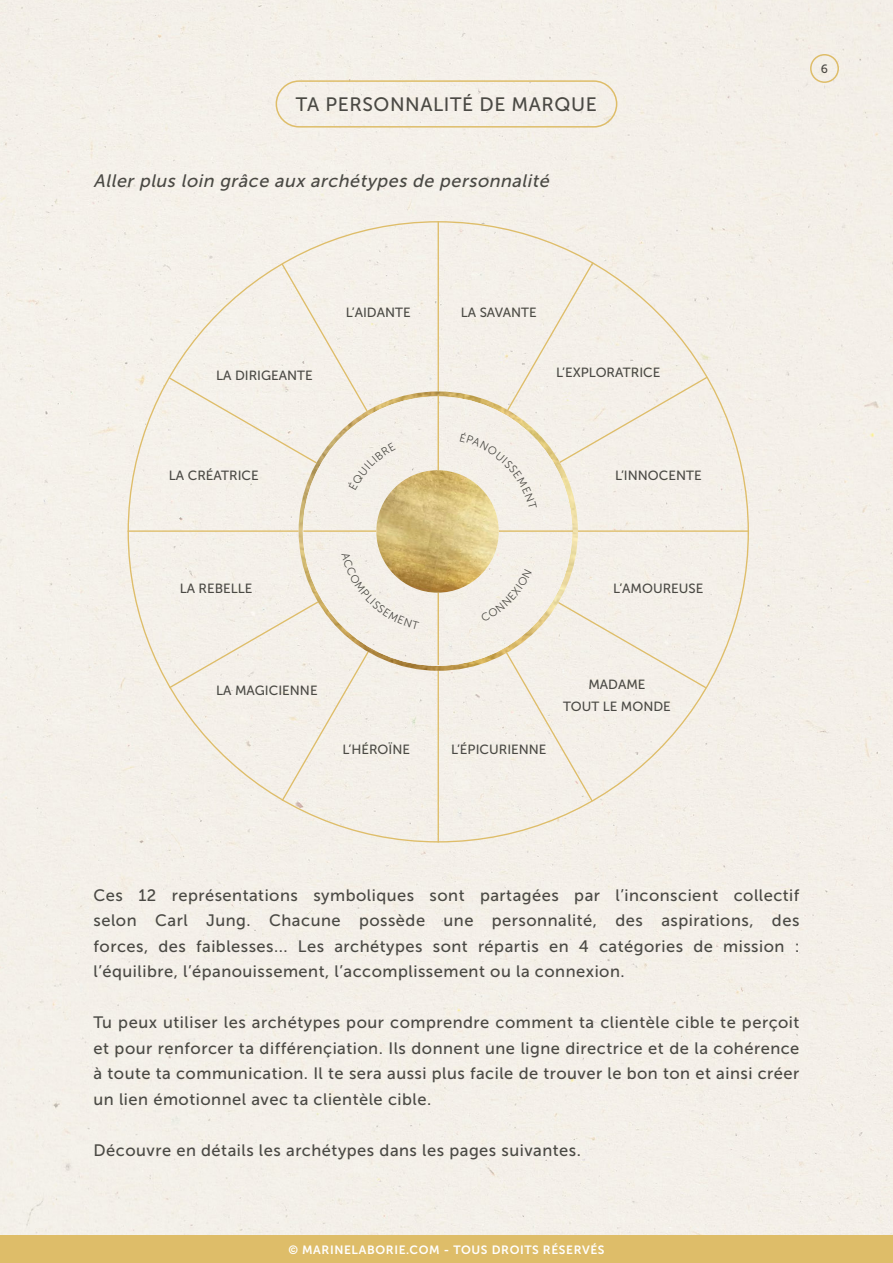
<style>
.page{position:relative;width:893px;height:1263px;background:#fff}
.page>*{position:absolute;margin:0;border:0;box-sizing:border-box;transform-origin:0 0}
.t1{font:19.35px "Museo Sans 500";letter-spacing:.03em;color:#4a4944}
.t2{font:italic 18px "Museo Sans 500";color:#4a4944}
.t3{font:16.5px/25.5px "Museo Sans 500";letter-spacing:.03em;color:#4a4944;text-align:justify}
.t4{font:13.35px "Museo Sans 500";color:#4a4944}
.t5{font:13.35px "Museo Sans 500";color:#4b4a44}
.t6{font:12px "Museo Sans 700";letter-spacing:.05em;color:#fff}
.t7{font:12px "Museo Sans 500";color:#4a4944}
</style>
<div class="page">
<div style="left:0;top:0;width:893px;height:1235px;background:#f4f0e9"></div>
<div style="left:0;top:1235px;width:893px;height:28px;background:#debd69"></div>
<div style="left:276px;top:80px;width:341px;height:48px;border:2px solid #debd69;border-radius:23px"></div>
<hr style="left:128px;top:530px;width:621px;height:2px;background:#debd69">
<hr style="left:438px;top:221px;width:1px;height:621px;background:#debd69">
<div style="left:280px;top:262px;width:314px;height:541px;background:#f4f0e9"></div>
<div style="left:167px;top:376px;width:541px;height:314px;background:#f4f0e9"></div>
<img style="left:299px;top:391px;width:279px;height:280px">
<div style="left:303px;top:396px;width:269px;height:270px;background:#f4efe9;border-radius:135px"></div>
<hr style="left:438px;top:396px;width:1px;height:269px;background:#debd69">
<hr style="left:303px;top:530px;width:270px;height:2px;background:#debd69">
<img style="left:376px;top:470px;width:123px;height:123px">
<div style="left:810px;top:54px;width:29px;height:29px;border:2px solid #debd69;border-radius:14px"></div>
<div style="left:347px;top:442px;width:49px;height:48px;background:#f4f0e9"></div>
<svg style="left:460px;top:431px;width:77px;height:78px"></svg>
<svg style="left:341px;top:552px;width:78px;height:77px"></svg>
<div style="left:481px;top:569px;width:51px;height:53px;background:#f4efe9"></div>
<p class="t1" style="left:296px;top:94px;width:303px">TA PERSONNALITÉ DE MARQUE</p>
<p class="t2" style="left:94px;top:170px;width:461px">Aller plus loin grâce aux archétypes de personnalité</p>
<p class="t4" style="left:346px;top:305px;width:66px">L’AIDANTE</p>
<p class="t5" style="left:461px;top:305px;width:78px">LA SAVANTE</p>
<p class="t4" style="left:216px;top:368px;width:98px">LA DIRIGEANTE</p>
<p class="t4" style="left:556px;top:365px;width:106px">L’EXPLORATRICE</p>
<p class="t4" style="left:169px;top:468px;width:91px">LA CRÉATRICE</p>
<p class="t4" style="left:615px;top:468px;width:88px">L’INNOCENTE</p>
<p class="t4" style="left:180px;top:581px;width:74px">LA REBELLE</p>
<p class="t4" style="left:613px;top:581px;width:92px">L’AMOUREUSE</p>
<p class="t4" style="left:216px;top:683px;width:103px">LA MAGICIENNE</p>
<p class="t4" style="left:588px;top:677px;width:59px">MADAME</p>
<p class="t4" style="left:563px;top:699px;width:109px">TOUT LE MONDE</p>
<p class="t5" style="left:342px;top:742px;width:69px">L’HÉROÏNE</p>
<p class="t4" style="left:451px;top:742px;width:97px">L’ÉPICURIENNE</p>
<p class="t7" style="left:821px;top:62px;width:9px">6</p>
<p class="t3" style="left:94px;top:882px;width:707px">Ces 12 représentations symboliques sont partagées par l’inconscient collectif selon Carl Jung. Chacune possède une personnalité, des aspirations, des forces, des faiblesses... Les archétypes sont répartis en 4 catégories de mission : l’équilibre, l’épanouissement, l’accomplissement ou la connexion.</p>
<p class="t3" style="left:94px;top:1010px;width:707px">Tu peux utiliser les archétypes pour comprendre comment ta clientèle cible te perçoit et pour renforcer ta différençiation. Ils donnent une ligne directrice et de la cohérence à toute ta communication. Il te sera aussi plus facile de trouver le bon ton et ainsi créer un lien émotionnel avec ta clientèle cible.</p>
<p class="t3" style="left:94px;top:1137px;width:489px">Découvre en détails les archétypes dans les pages suivantes.</p>
<p class="t6" style="left:288px;top:1243px;width:318px">© MARINELABORIE.COM - TOUS DROITS RÉSERVÉS</p>
</div>
